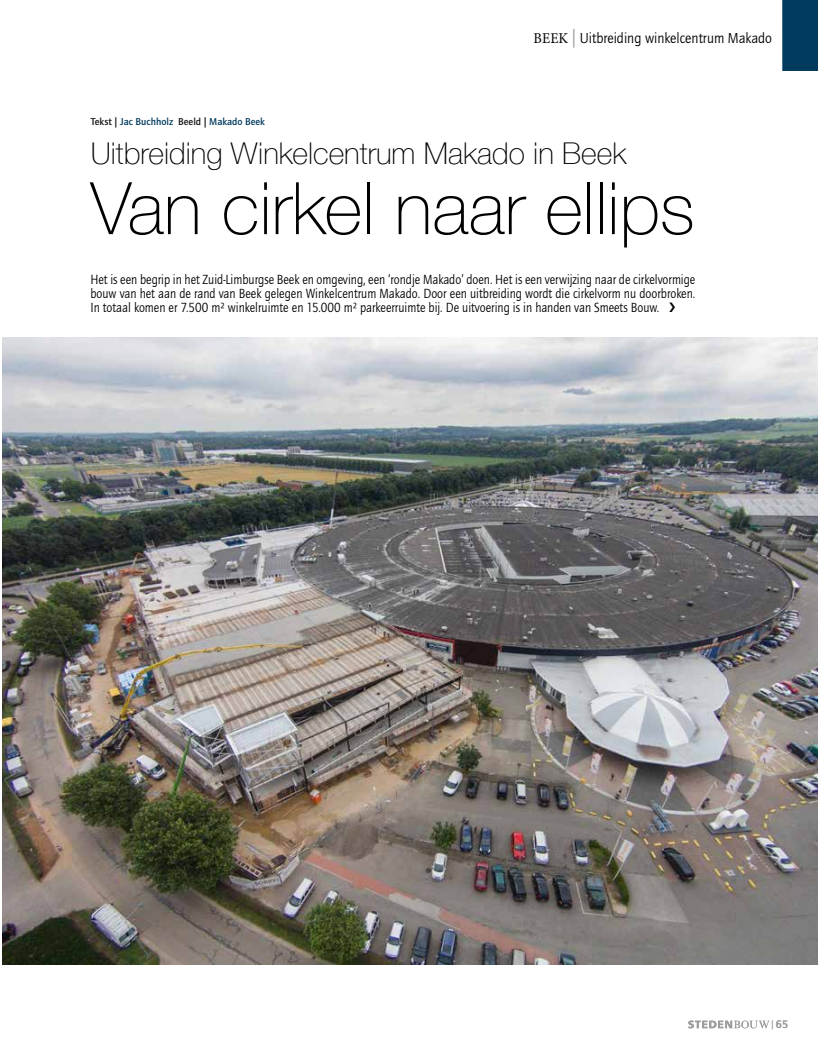
<style>
.page{position:relative;width:818px;height:1053px;background:#fff}
.page>*{position:absolute;margin:0;border:0;box-sizing:border-box;transform-origin:0 0}
.t1{font:100 72.5px "Helvetica Neue";color:#000}
.t2{font:100 30px "Helvetica Neue";color:#000}
.t3{font:15px "Quay Sans ITC Std";color:#000;scale:.95 1}
.t4{font:13.75px/14.1px "Quay Sans ITC Std";color:#000;text-align:justify;scale:.9 1}
.t5{font:500 11.25px "Quay Sans ITC Std";color:#9d9d9c}
.t6{font:500 10.25px "Quay Sans ITC Std";color:#003a5d}
.s1{font-family:"Minion Pro"}
.s2{font-size:18.75px;color:#9d9d9c}
.s3{color:#121212}
.s4{font-weight:400;font-size:8.75px}
</style>
<div class="page">
<img style="left:2px;top:338px;width:815px;height:626px">
<div style="left:782px;top:0;width:35px;height:71px;background:#003a5d"></div>
<svg style="left:688px;top:1020px;width:81px;height:8px"></svg>
<p class="t3" style="left:533px;top:29px;width:252px"><span class="s1">BEEK</span> <span class="s2">|</span> Uitbreiding winkelcentrum Makado</p>
<p class="t6" style="left:91px;top:115px;width:176px"><span class="s3">Tekst |</span> Jac Buchholz <span class="s3">Beeld |</span> Makado Beek</p>
<h2 class="t2" style="left:91px;top:131px;width:536px">Uitbreiding Winkelcentrum Makado in Beek</h2>
<h1 class="t1" style="left:91px;top:153px;width:605px">Van cirkel naar ellips</h1>
<p class="t4" style="left:90px;top:272px;width:673px">Het is een begrip in het Zuid-Limburgse Beek en omgeving, een ‘rondje Makado’ doen. Het is een verwijzing naar de cirkelvormige bouw van het aan de rand van Beek gelegen Winkelcentrum Makado. Door een uitbreiding wordt die cirkelvorm nu doorbroken.<br>In totaal komen er 7.500 m² winkelruimte en 15.000 m² parkeerruimte bij. De uitvoering is in handen van Smeets Bouw.</p>
<p class="t5" style="left:771px;top:1017px;width:18px"><span class="s4">|</span> 65</p>
</div>
